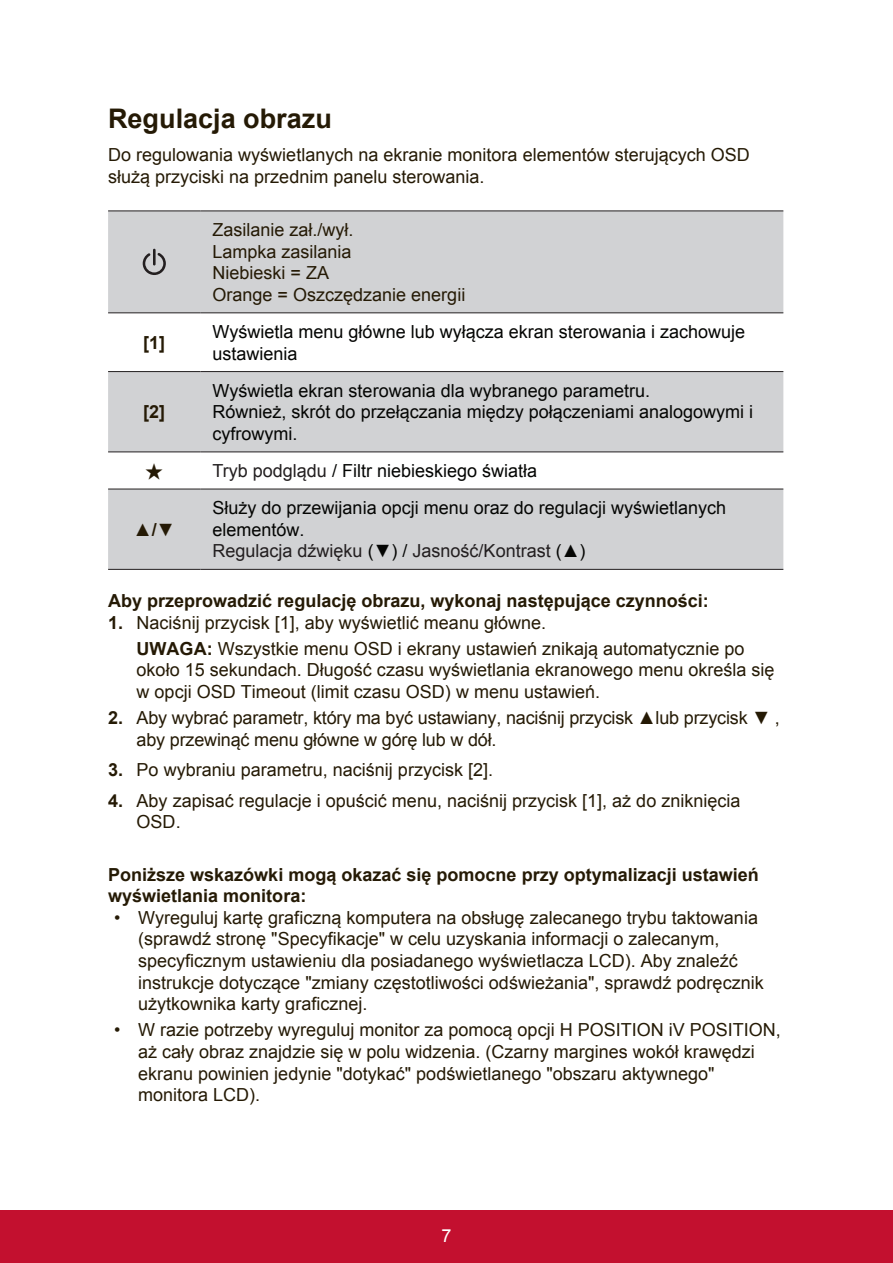
<style>
.page{position:relative;width:893px;height:1263px;background:#fff}
.page>*{position:absolute;margin:0;border:0;box-sizing:border-box;transform-origin:0 0}
.t1{font:700 27px "Arial";color:#251a05}
.t2{font:18px/21.6px "Arial";color:#251a05}
.t3{font:18px/21.6px "Arial";color:#040503}
.t4{font:700 18px/21.6px "Arial";color:#251a05}
.t5{font:18px "Arial";color:#fff}
.t6{font:18px "DFN Hei W9 WIN BF";color:#251a05}
.s1{color:#231f20}
.s2{font-weight:700}
</style>
<div class="page">
<div style="left:0;top:1210px;width:892px;height:53px;background:#c3102f"></div>
<svg style="left:108px;top:211px;width:675px;height:358px;fill:#d1d2d4"></svg>
<hr style="left:108px;top:210px;width:92px;height:1px;background:#231f20">
<hr style="left:200px;top:210px;width:583px;height:1px;background:#231f20">
<hr style="left:108px;top:312px;width:92px;height:1px;background:#231f20">
<hr style="left:200px;top:312px;width:583px;height:1px;background:#231f20">
<hr style="left:108px;top:371px;width:92px;height:1px;background:#231f20">
<hr style="left:200px;top:371px;width:583px;height:1px;background:#231f20">
<hr style="left:108px;top:451px;width:92px;height:1px;background:#231f20">
<hr style="left:200px;top:451px;width:583px;height:1px;background:#231f20">
<hr style="left:108px;top:488px;width:92px;height:1px;background:#231f20">
<hr style="left:200px;top:488px;width:583px;height:1px;background:#231f20">
<hr style="left:108px;top:569px;width:92px;height:1px;background:#231f20">
<hr style="left:200px;top:569px;width:583px;height:1px;background:#231f20">
<svg style="left:143px;top:249px;width:23px;height:26px"></svg>
<h1 class="t1" style="left:108px;top:100px;width:225px">Regulacja obrazu</h1>
<p class="t2" style="left:108px;top:144px;width:643px">Do regulowania wyświetlanych na ekranie monitora elementów sterujących OSD służą przyciski na przednim panelu sterowania.</p>
<p class="t2" style="left:212px;top:219px;width:254px">Zasilanie zał./wył.<br>Lampka zasilania<br>Niebieski = ZA<br>Orange = Oszczędzanie energii</p>
<p class="t4" style="left:143px;top:332px;width:23px">[1]</p>
<p class="t3" style="left:212px;top:321px;width:534px">Wyświetla menu główne lub wyłącza ekran sterowania i zachowuje ustawienia</p>
<p class="t4" style="left:143px;top:402px;width:23px">[2]</p>
<p class="t3" style="left:212px;top:380px;width:542px">Wyświetla ekran sterowania dla wybranego parametru.<br>Również, skrót do przełączania między połączeniami analogowymi i cyfrowymi.</p>
<p class="t6" style="left:145px;top:462px;width:19px">★</p>
<p class="t3" style="left:212px;top:460px;width:326px"><span class="s1">Tryb podglądu</span> / Filtr niebieskiego światła</p>
<p class="t3" style="left:212px;top:497px;width:515px">Służy do przewijania opcji menu oraz do regulacji wyświetlanych elementów.<br><span class="s1">Regulacja dźwięku</span> (▼) / <span class="s1">Jasność/Kontrast</span> (▲)</p>
<p class="t4" style="left:108px;top:590px;width:602px">Aby przeprowadzić regulację obrazu, wykonaj następujące czynności:</p>
<p class="t2" style="left:136px;top:609px;width:609px;line-height:26.1px;text-indent:-28px"><span class="s2">1.</span> Naciśnij przycisk [1], aby wyświetlić meanu główne.<br><span class="s2">UWAGA:</span> Wszystkie menu OSD i ekrany ustawień znikają automatycznie po</p>
<p class="t2" style="left:136px;top:659px;width:639px">około 15 sekundach. Długość czasu wyświetlania ekranowego menu określa się w opcji OSD Timeout (limit czasu OSD) w menu ustawień.</p>
<p class="t2" style="left:136px;top:707px;width:644px;text-indent:-28px"><span class="s2">2.</span> Aby wybrać parametr, który ma być ustawiany, naciśnij przycisk ▲lub przycisk ▼ , aby przewinąć menu główne w górę lub w dół.</p>
<p class="t2" style="left:108px;top:759px;width:386px"><span class="s2">3.</span> Po wybraniu parametru, naciśnij przycisk [2].</p>
<p class="t2" style="left:136px;top:790px;width:605px;text-indent:-28px"><span class="s2">4.</span> Aby zapisać regulacje i opuścić menu, naciśnij przycisk [1], aż do zniknięcia<br>OSD.</p>
<p class="t4" style="left:108px;top:864px;width:652px">Poniższe wskazówki mogą okazać się pomocne przy optymalizacji ustawień wyświetlania monitora:</p>
<p class="t2" style="left:138px;top:907px;width:626px;text-indent:-24px">• Wyreguluj kartę graficzną komputera na obsługę zalecanego trybu taktowania (sprawdź stronę "Specyfikacje" w celu uzyskania informacji o zalecanym, specyficznym ustawieniu dla posiadanego wyświetlacza LCD). Aby znaleźć instrukcje dotyczące "zmiany częstotliwości odświeżania", sprawdź podręcznik użytkownika karty graficznej.</p>
<p class="t2" style="left:138px;top:1019px;width:644px;text-indent:-24px">• W razie potrzeby wyreguluj monitor za pomocą opcji H POSITION iV POSITION, aż cały obraz znajdzie się w polu widzenia. (Czarny margines wokół krawędzi ekranu powinien jedynie "dotykać" podświetlanego "obszaru aktywnego" monitora LCD).</p>
<p class="t4" style="left:134px;top:519px;width:42px">▲/▼</p>
<p class="t5" style="left:441px;top:1223px;width:12px">7</p>
</div>
